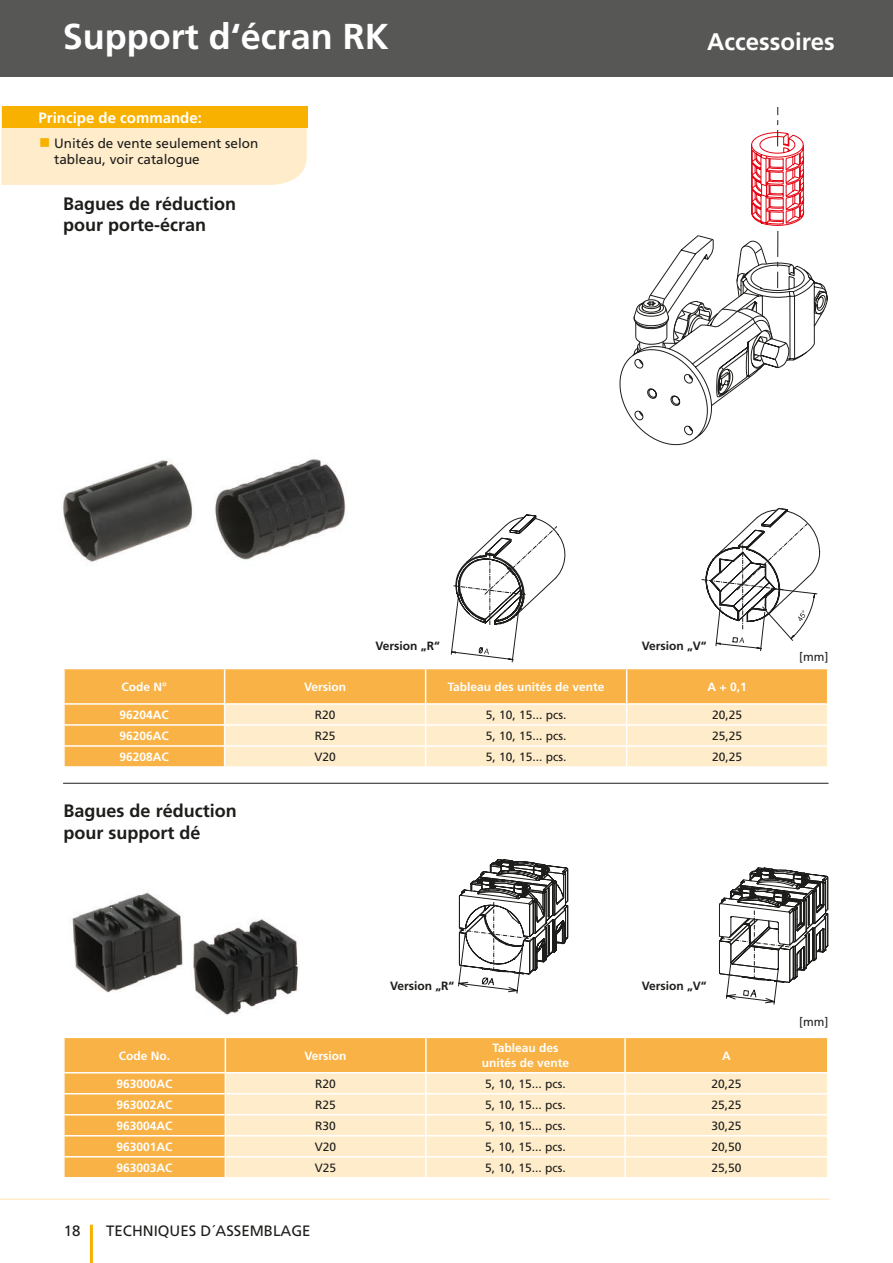
<style>
.page{position:relative;width:893px;height:1263px;background:#fff}
.page>*{position:absolute;margin:0;border:0;box-sizing:border-box;transform-origin:0 0}
.t1{font:700 36px "Frutiger";color:#fff}
.t2{font:700 24px "Frutiger";color:#fff}
.t3{font:700 18px/21.6px "Frutiger";color:#1d1d1b}
.t4{font:15px "Frutiger";color:#1d1d1b}
.t5{font:700 15px "Frutiger";color:#fff}
.t6{font:13.5px/16.2px "Frutiger";color:#1d1d1b}
.t7{font:12px "Frutiger";color:#1d1d1b}
.t8{font:700 12px/14.4px "Frutiger";color:#fff;text-align:center}
.t9{font:700 12px "Frutiger";color:#1d1d1b}
</style>
<div class="page">
<div style="left:0;top:0;width:893px;height:77px;background:#575756"></div>
<hr style="left:90px;top:1225px;width:3px;height:38px;background:#f9b100">
<hr style="left:0;top:1198px;width:829px;height:2px;background:#ffeccb">
<div style="left:65px;top:669px;width:762px;height:97px;background:#f9b245"></div>
<hr style="left:224px;top:669px;width:1px;height:34px;background:#fff">
<hr style="left:425px;top:669px;width:1px;height:34px;background:#fff">
<hr style="left:626px;top:669px;width:1px;height:34px;background:#fff">
<hr style="left:63px;top:703px;width:162px;height:2px;background:#fff">
<hr style="left:63px;top:724px;width:162px;height:2px;background:#fff">
<hr style="left:63px;top:745px;width:162px;height:2px;background:#fff">
<svg style="left:64px;top:705px;width:1px;height:61px"></svg>
<div style="left:224px;top:704px;width:603px;height:62px;background:#ffeccb"></div>
<hr style="left:225px;top:703px;width:201px;height:2px;background:#fff">
<hr style="left:426px;top:703px;width:201px;height:2px;background:#fff">
<hr style="left:627px;top:703px;width:200px;height:2px;background:#fff">
<hr style="left:63px;top:783px;width:765px;height:1px;background:#1d1d1b">
<svg style="left:451px;top:514px;width:115px;height:149px"></svg>
<svg style="left:701px;top:508px;width:119px;height:143px"></svg>
<img style="left:63px;top:460px;width:130px;height:102px">
<img style="left:215px;top:459px;width:131px;height:101px">
<svg style="left:620px;top:107px;width:208px;height:338px"></svg>
<div style="left:65px;top:1038px;width:762px;height:139px;background:#f9b245"></div>
<div style="left:226px;top:1073px;width:601px;height:104px;background:#ffeccb"></div>
<hr style="left:225px;top:1038px;width:1px;height:34px;background:#fff">
<hr style="left:425px;top:1038px;width:2px;height:34px;background:#fff">
<hr style="left:624px;top:1038px;width:2px;height:34px;background:#fff">
<hr style="left:63px;top:1072px;width:162px;height:1px;background:#fff">
<hr style="left:225px;top:1072px;width:201px;height:1px;background:#fff">
<hr style="left:426px;top:1072px;width:199px;height:1px;background:#fff">
<hr style="left:425px;top:1073px;width:2px;height:20px;background:#fff">
<hr style="left:625px;top:1072px;width:203px;height:1px;background:#fff">
<hr style="left:624px;top:1073px;width:2px;height:20px;background:#fff">
<hr style="left:63px;top:1093px;width:162px;height:1px;background:#fff">
<hr style="left:225px;top:1093px;width:201px;height:1px;background:#fff">
<hr style="left:426px;top:1093px;width:199px;height:1px;background:#fff">
<hr style="left:425px;top:1094px;width:2px;height:20px;background:#fff">
<hr style="left:625px;top:1093px;width:203px;height:1px;background:#fff">
<hr style="left:624px;top:1094px;width:2px;height:20px;background:#fff">
<hr style="left:63px;top:1114px;width:162px;height:1px;background:#fff">
<hr style="left:225px;top:1114px;width:201px;height:1px;background:#fff">
<hr style="left:426px;top:1114px;width:199px;height:1px;background:#fff">
<hr style="left:425px;top:1115px;width:2px;height:20px;background:#fff">
<hr style="left:625px;top:1114px;width:203px;height:1px;background:#fff">
<hr style="left:624px;top:1115px;width:2px;height:20px;background:#fff">
<hr style="left:63px;top:1135px;width:163px;height:1px;background:#fff">
<hr style="left:425px;top:1136px;width:2px;height:20px;background:#fff">
<hr style="left:624px;top:1136px;width:2px;height:20px;background:#fff">
<hr style="left:63px;top:1156px;width:162px;height:1px;background:#fff">
<hr style="left:225px;top:1156px;width:201px;height:1px;background:#fff">
<svg style="left:225px;top:1073px;width:1px;height:104px"></svg>
<hr style="left:426px;top:1156px;width:199px;height:1px;background:#fff">
<hr style="left:425px;top:1157px;width:2px;height:20px;background:#fff">
<hr style="left:625px;top:1156px;width:203px;height:1px;background:#fff">
<hr style="left:624px;top:1157px;width:2px;height:20px;background:#fff">
<hr style="left:226px;top:1135px;width:200px;height:1px;background:#fff">
<hr style="left:426px;top:1135px;width:199px;height:1px;background:#fff">
<hr style="left:625px;top:1135px;width:202px;height:1px;background:#fff">
<svg style="left:458px;top:859px;width:111px;height:135px"></svg>
<svg style="left:719px;top:867px;width:110px;height:138px"></svg>
<img style="left:72px;top:892px;width:227px;height:123px">
<div style="left:2px;top:106px;width:306px;height:22px;background:#f9b100"></div>
<svg style="left:1px;top:108px;width:306px;height:77px"></svg>
<h1 class="t1" style="left:63px;top:16px;width:328px">Support d‘écran RK</h1>
<h2 class="t2" style="left:707px;top:28px;width:129px">Accessoires</h2>
<p class="t5" style="left:38px;top:109px;width:165px">Principe de commande:</p>
<p class="t6" style="left:54px;top:135px;width:206px">Unités de vente seulement selon tableau, voir catalogue</p>
<h3 class="t3" style="left:63px;top:193px;width:175px">Bagues de réduction pour porte-écran</h3>
<p class="t9" style="left:376px;top:638px;width:66px">Version „R“</p>
<p class="t9" style="left:642px;top:638px;width:66px">Version „V“</p>
<p class="t8" style="left:122px;top:679px;width:47px">Code N°</p>
<p class="t8" style="left:304px;top:679px;width:44px">Version</p>
<p class="t8" style="left:448px;top:679px;width:158px">Tableau des unités de vente</p>
<p class="t8" style="left:708px;top:679px;width:41px">A + 0,1</p>
<p class="t8" style="left:120px;top:708px;width:51px">96204AC</p>
<p class="t7" style="left:315px;top:708px;width:22px">R20</p>
<p class="t7" style="left:486px;top:708px;width:82px">5, 10, 15... pcs.</p>
<p class="t7" style="left:712px;top:708px;width:32px">20,25</p>
<p class="t8" style="left:120px;top:729px;width:51px">96206AC</p>
<p class="t7" style="left:315px;top:729px;width:22px">R25</p>
<p class="t7" style="left:486px;top:729px;width:82px">5, 10, 15... pcs.</p>
<p class="t7" style="left:712px;top:729px;width:32px">25,25</p>
<p class="t8" style="left:120px;top:750px;width:51px">96208AC</p>
<p class="t7" style="left:314px;top:750px;width:23px">V20</p>
<p class="t7" style="left:486px;top:750px;width:82px">5, 10, 15... pcs.</p>
<p class="t7" style="left:712px;top:750px;width:32px">20,25</p>
<h3 class="t3" style="left:64px;top:800px;width:175px">Bagues de réduction pour support dé</h3>
<p class="t7" style="left:799px;top:650px;width:31px">[mm]</p>
<p class="t9" style="left:390px;top:979px;width:66px">Version „R“</p>
<p class="t9" style="left:642px;top:979px;width:66px">Version „V“</p>
<p class="t8" style="left:119px;top:1048px;width:53px">Code No.</p>
<p class="t8" style="left:305px;top:1048px;width:44px">Version</p>
<p class="t8" style="left:482px;top:1041px;width:89px">Tableau des unités de vente</p>
<p class="t8" style="left:722px;top:1048px;width:10px">A</p>
<p class="t8" style="left:117px;top:1076px;width:58px">963000AC</p>
<p class="t7" style="left:315px;top:1076px;width:22px">R20</p>
<p class="t7" style="left:485px;top:1076px;width:82px">5, 10, 15... pcs.</p>
<p class="t7" style="left:711px;top:1076px;width:32px">20,25</p>
<p class="t8" style="left:117px;top:1097px;width:58px">963002AC</p>
<p class="t7" style="left:315px;top:1097px;width:22px">R25</p>
<p class="t7" style="left:485px;top:1097px;width:82px">5, 10, 15... pcs.</p>
<p class="t7" style="left:711px;top:1097px;width:32px">25,25</p>
<p class="t8" style="left:117px;top:1118px;width:58px">963004AC</p>
<p class="t7" style="left:315px;top:1118px;width:22px">R30</p>
<p class="t7" style="left:485px;top:1118px;width:82px">5, 10, 15... pcs.</p>
<p class="t7" style="left:711px;top:1118px;width:32px">30,25</p>
<p class="t8" style="left:117px;top:1139px;width:58px">963001AC</p>
<p class="t7" style="left:315px;top:1139px;width:23px">V20</p>
<p class="t7" style="left:485px;top:1139px;width:82px">5, 10, 15... pcs.</p>
<p class="t7" style="left:711px;top:1139px;width:32px">20,50</p>
<p class="t8" style="left:117px;top:1160px;width:58px">963003AC</p>
<p class="t7" style="left:315px;top:1160px;width:23px">V25</p>
<p class="t7" style="left:485px;top:1160px;width:82px">5, 10, 15... pcs.</p>
<p class="t7" style="left:711px;top:1160px;width:32px">25,50</p>
<p class="t4" style="left:64px;top:1222px;width:18px">18</p>
<p class="t4" style="left:106px;top:1222px;width:206px">TECHNIQUES D´ASSEMBLAGE</p>
<p class="t7" style="left:799px;top:1015px;width:31px">[mm]</p>
</div>
